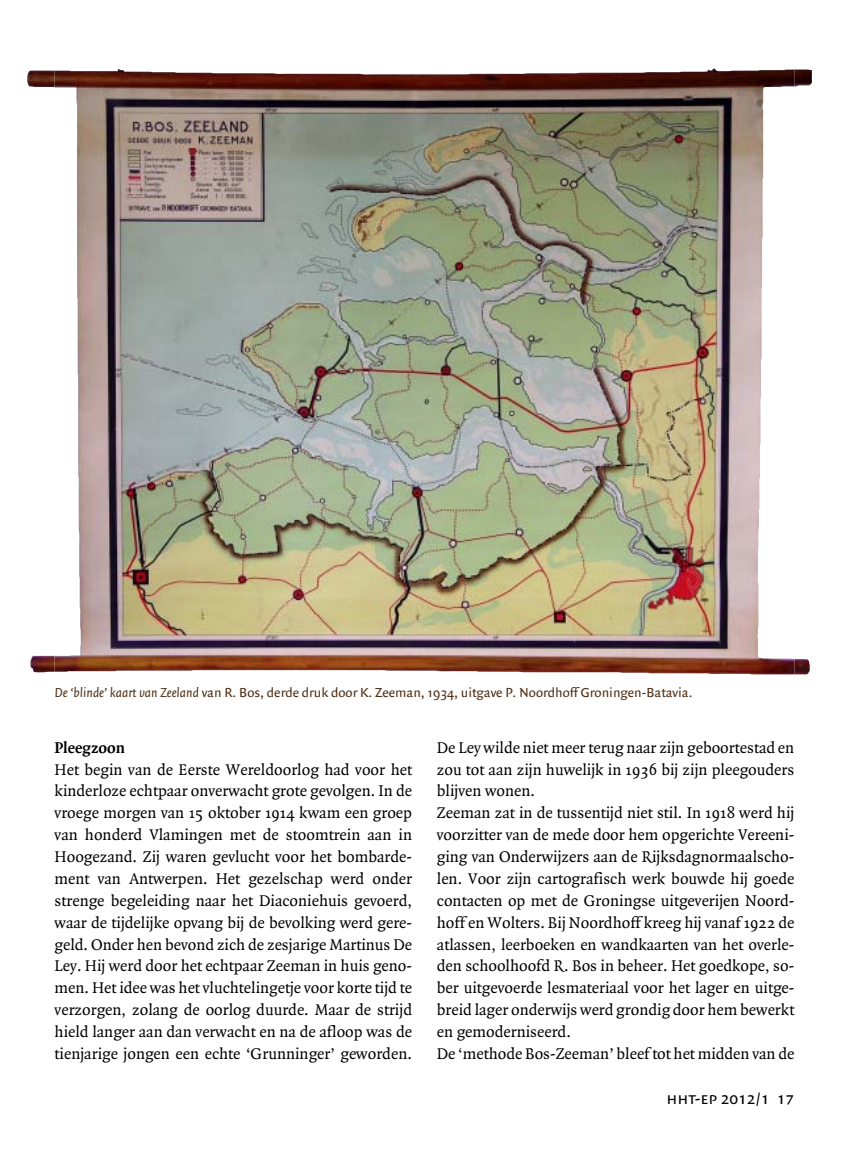
<style>
.page{position:relative;width:844px;height:1166px;background:#fff}
.page>*{position:absolute;margin:0;border:0;box-sizing:border-box;transform-origin:0 0}
.t1{font:17.5px "Quadraat Sans Small Caps";color:#000}
.t2{font:16.62px/21.9px "Quadraat";color:#000;text-align:justify}
.t3{font:700 16.62px "Quadraat";color:#000}
.t4{font:14px "Quadraat Sans";color:#503118}
.s1{font-style:italic}
</style>
<div class="page">
<img style="left:794px;top:659px;width:15px;height:15px">
<img style="left:794px;top:70px;width:17px;height:16px">
<img style="left:30px;top:656px;width:25px;height:16px">
<img style="left:27px;top:70px;width:28px;height:17px">
<img style="left:55px;top:68px;width:739px;height:606px">
<p class="t4" style="left:55px;top:687px;width:639px"><span class="s1">De ‘blinde’ kaart van Zeeland</span> van R. Bos, derde druk door K. Zeeman, 1934, uitgave P. Noordhoff Groningen-Batavia.</p>
<p class="t3" style="left:55px;top:741px;width:72px">Pleegzoon</p>
<p class="t2" style="left:55px;top:759px;width:359px">Het begin van de Eerste Wereldoorlog had voor het kinderloze echtpaar onverwacht grote gevolgen. In de vroege morgen van 15 oktober 1914 kwam een groep van honderd Vlamingen met de stoomtrein aan in Hoogezand. Zij waren gevlucht voor het bombarde&shy;ment van Antwerpen. Het gezelschap werd onder strenge begeleiding naar het Diaconiehuis gevoerd, waar de tijdelijke opvang bij de bevolking werd gere&shy;geld. Onder hen bevond zich de zesjarige Martinus De Ley. Hij werd door het echtpaar Zeeman in huis geno&shy;men. Het idee was het vluchtelingetje voor korte tijd te verzorgen, zolang de oorlog duurde. Maar de strijd hield langer aan dan verwacht en na de afloop was de tienjarige jongen een echte ‘Grunninger’ geworden.</p>
<p class="t2" style="left:437px;top:738px;width:359px;text-align:left">De Ley wilde niet meer terug naar zijn geboortestad en zou tot aan zijn huwelijk in 1936 bij zijn pleegouders blijven wonen.<br>Zeeman zat in de tussentijd niet stil. In 1918 werd hij voorzitter van de mede door hem opgerichte Vereeni&shy;ging van Onderwijzers aan de Rijksdagnormaalscho&shy;len. Voor zijn cartografisch werk bouwde hij goede contacten op met de Groningse uitgeverijen Noord&shy;hoff en Wolters. Bij Noordhoff kreeg hij vanaf 1922 de atlassen, leerboeken en wandkaarten van het overle&shy;den schoolhoofd R. Bos in beheer. Het goedkope, so&shy;ber uitgevoerde lesmateriaal voor het lager en uitge&shy;breid lager onderwijs werd grondig door hem bewerkt en gemoderniseerd.<br>De ‘methode Bos-Zeeman’ bleef tot het midden van de</p>
<p class="t1" style="left:666px;top:1088px;width:129px">hht-ep 2012/1 17</p>
</div>
